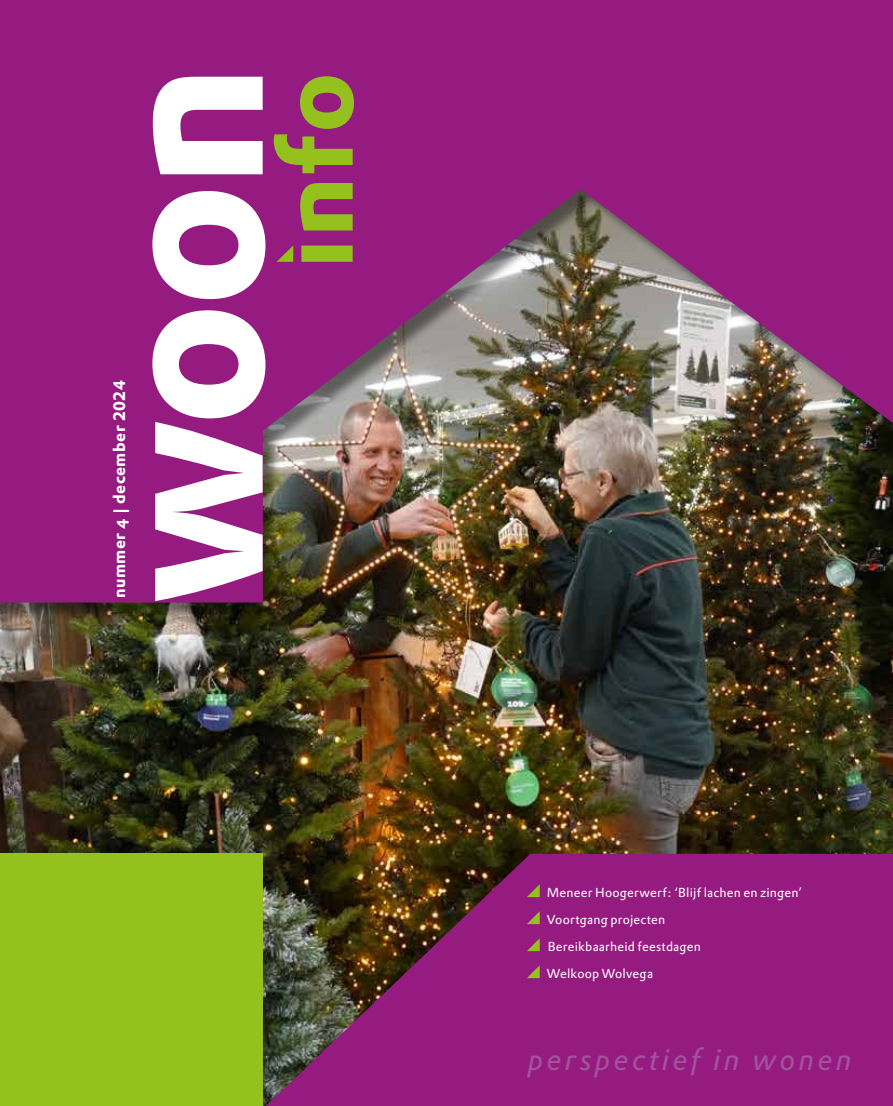
<style>
.page{position:relative;width:893px;height:1106px;background:#fff}
.page>*{position:absolute;margin:0;border:0;box-sizing:border-box;transform-origin:0 0}
.t1{font:700 219.15px "DTL Prokyon TOT";color:#fff}
.t2{font:italic 30.15px "DTL Prokyon TOT";letter-spacing:.105em;color:#a3539b}
.t3{font:700 16.35px "DTL Prokyon TOT";letter-spacing:.025em;color:#fff}
.t4{font:12.75px/27px "DTL Prokyon TOT";letter-spacing:.01em;color:#fff}
</style>
<div class="page">
<img style="left:0;top:0;width:893px;height:1106px">
<div style="left:0;top:853px;width:263px;height:253px;background:#95c11f"></div>
<svg style="left:274px;top:76px;width:80px;height:186px;background:#956057"></svg>
<svg style="left:527px;top:884px;width:13px;height:13px"></svg>
<svg style="left:527px;top:911px;width:13px;height:13px"></svg>
<svg style="left:527px;top:938px;width:13px;height:13px"></svg>
<svg style="left:527px;top:965px;width:13px;height:13px"></svg>
<p class="t3" style="left:108px;top:598px;width:219px;rotate:-90deg">nummer 4 | december 2024</p>
<h1 class="t1" style="left:40px;top:604px;width:542px;rotate:-90deg">woon</h1>
<p class="t4" style="left:547px;top:879px;width:257px">Meneer Hoogerwerf: ‘Blijf lachen en zingen’<br>Voortgang projecten<br>Bereikbaarheid feestdagen<br>Welkoop Wolvega</p>
<h2 class="t2" style="left:528px;top:1040px;width:325px">perspectief in wonen</h2>
</div>
